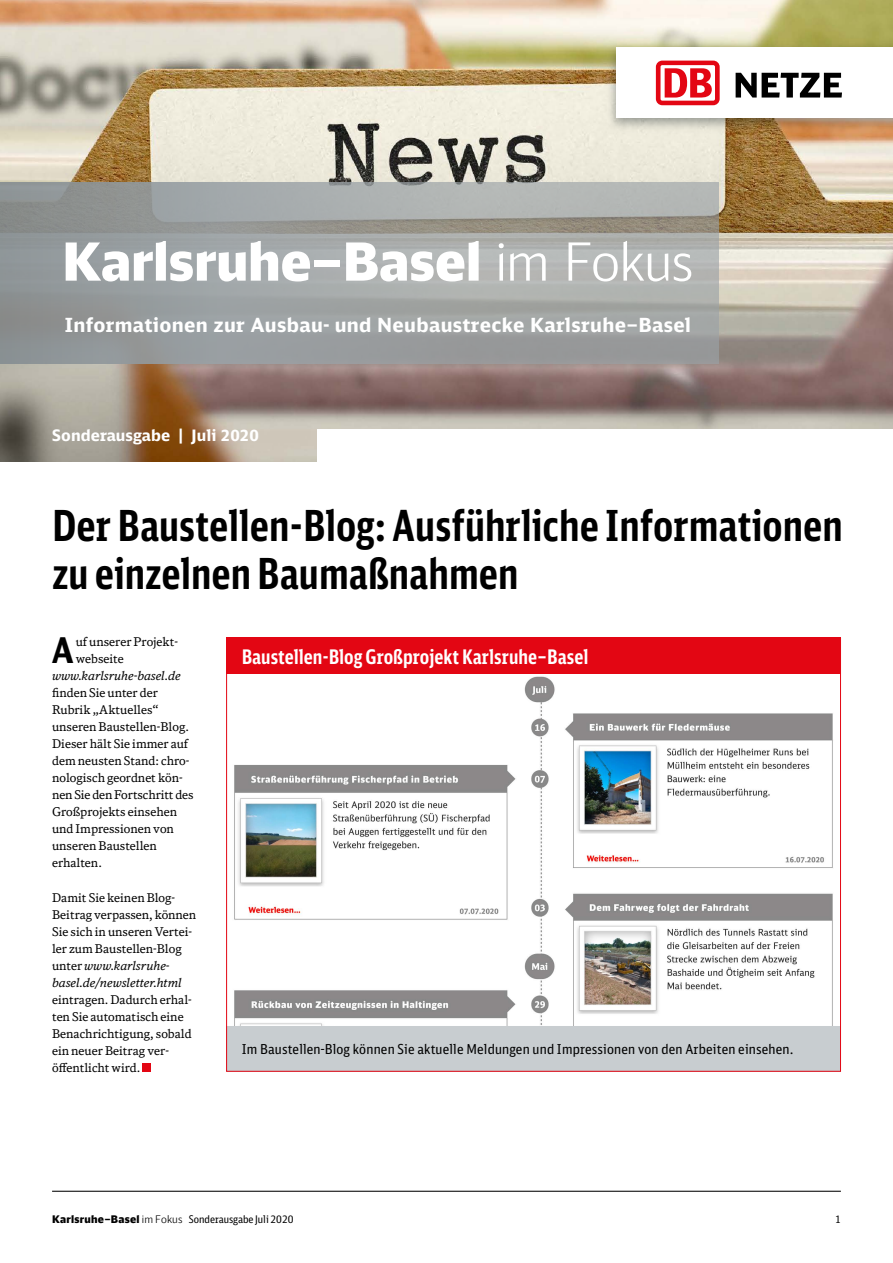
<style>
.page{position:relative;width:893px;height:1263px;background:#fff}
.page>*{position:absolute;margin:0;border:0;box-sizing:border-box;transform-origin:0 0}
.t1{font:900 52.5px "DB Head";color:#fff}
.t2{font:700 42.75px/48px "DB Sans Comp";color:#000}
.t3{font:700 35.4px "DB Sans Cond";color:#000}
.t4{font:700 20.1px "DB Sans Comp";color:#fff}
.t5{font:700 19.5px "DB Sans";letter-spacing:.015em;color:#fff}
.t6{font:700 15.75px "DB Sans";letter-spacing:.005em;color:#fff}
.t7{font:13.65px "DB Sans Cond";letter-spacing:.015em;color:#000}
.t8{font:12px/17px "DB News";color:#000}
.t9{font:italic 12px "DB News";color:#000}
.t10{font:10.5px "DB Sans Cond";color:#000}
.s1{font-weight:300}
.s2{font-style:italic}
.s3{font-family:"DB Head";font-weight:900}
.s4{font-family:"DB Head";font-weight:300}
</style>
<div class="page">
<hr style="left:52px;top:1191px;width:789px;height:1px;background:#000">
<div style="left:142px;top:1063px;width:9px;height:9px;background:#e30613"></div>
<img style="left:0;top:0;width:893px;height:461px">
<div style="left:318px;top:429px;width:575px;height:64px;background:#fff"></div>
<svg style="left:0;top:183px;width:718px;height:181px;background:#a0a3a3"></svg>
<img style="left:601px;top:37px;width:292px;height:99px">
<div style="left:616px;top:48px;width:277px;height:70px;background:#fff"></div>
<svg style="left:736px;top:73px;width:106px;height:25px"></svg>
<div style="left:656px;top:61px;width:64px;height:44px;background:#e30613;border-radius:6px"></div>
<div style="left:660px;top:65px;width:55px;height:36px;background:#fff;border-radius:2px"></div>
<svg style="left:665px;top:68px;width:47px;height:30px"></svg>
<img style="left:234px;top:676px;width:599px;height:350px">
<div style="left:226px;top:638px;width:615px;height:36px;background:#e30613"></div>
<div style="left:226px;top:1026px;width:615px;height:45px;background:#c8cdd0"></div>
<h1 class="t1" style="left:62px;top:228px;width:633px">Karlsruhe–Basel <span class="s1">im Fokus</span></h1>
<h3 class="t5" style="left:65px;top:312px;width:628px">Informationen zur Ausbau- und Neubaustrecke Karlsruhe–Basel</h3>
<h3 class="t6" style="left:52px;top:425px;width:208px">Sonderausgabe | Juli 2020</h3>
<h2 class="t2" style="left:52px;top:501px;width:792px">Der Baustellen-Blog: Ausführliche Informationen zu einzelnen Baumaßnahmen</h2>
<h3 class="t3" style="left:51px;top:628px;width:24px">A</h3>
<p class="t8" style="left:76px;top:633px;width:104px">uf unserer Projekt&shy;webseite</p>
<p class="t9" style="left:52px;top:668px;width:130px">www.karlsruhe-basel.de</p>
<p class="t8" style="left:52px;top:684px;width:143px">finden Sie unter der<br>Rubrik „Aktuelles“ unseren Baustellen-Blog.<br>Dieser hält Sie immer auf dem neusten Stand: chro&shy;nologisch geordnet kön&shy;nen Sie den Fortschritt des<br>Großprojekts einsehen und Impressionen von unseren Baustellen erhalten.</p>
<p class="t8" style="left:52px;top:888px;width:146px">Damit Sie keinen Blog-<br>Beitrag verpassen, können<br>Sie sich in unseren Vertei&shy;ler zum Baustellen-Blog unter <span class="s2">www.karlsruhe&shy;basel.de/newsletter.html</span></p>
<p class="t8" style="left:52px;top:990px;width:141px">eintragen. Dadurch erhal&shy;ten Sie automatisch eine<br>Benachrichtigung, sobald ein neuer Beitrag ver&shy;öffentlicht wird.</p>
<h3 class="t4" style="left:242px;top:644px;width:348px">Baustellen-Blog Großprojekt Karlsruhe–Basel</h3>
<p class="t7" style="left:242px;top:1041px;width:553px">Im Baustellen-Blog können Sie aktuelle Meldungen und Impressionen von den Arbeiten einsehen.</p>
<p class="t10" style="left:52px;top:1212px;width:243px"><span class="s3">Karlsruhe–Basel</span> <span class="s4">im Fokus</span> Sonderausgabe Juli 2020</p>
<p class="t10" style="left:835px;top:1212px;width:7px">1</p>
</div>
